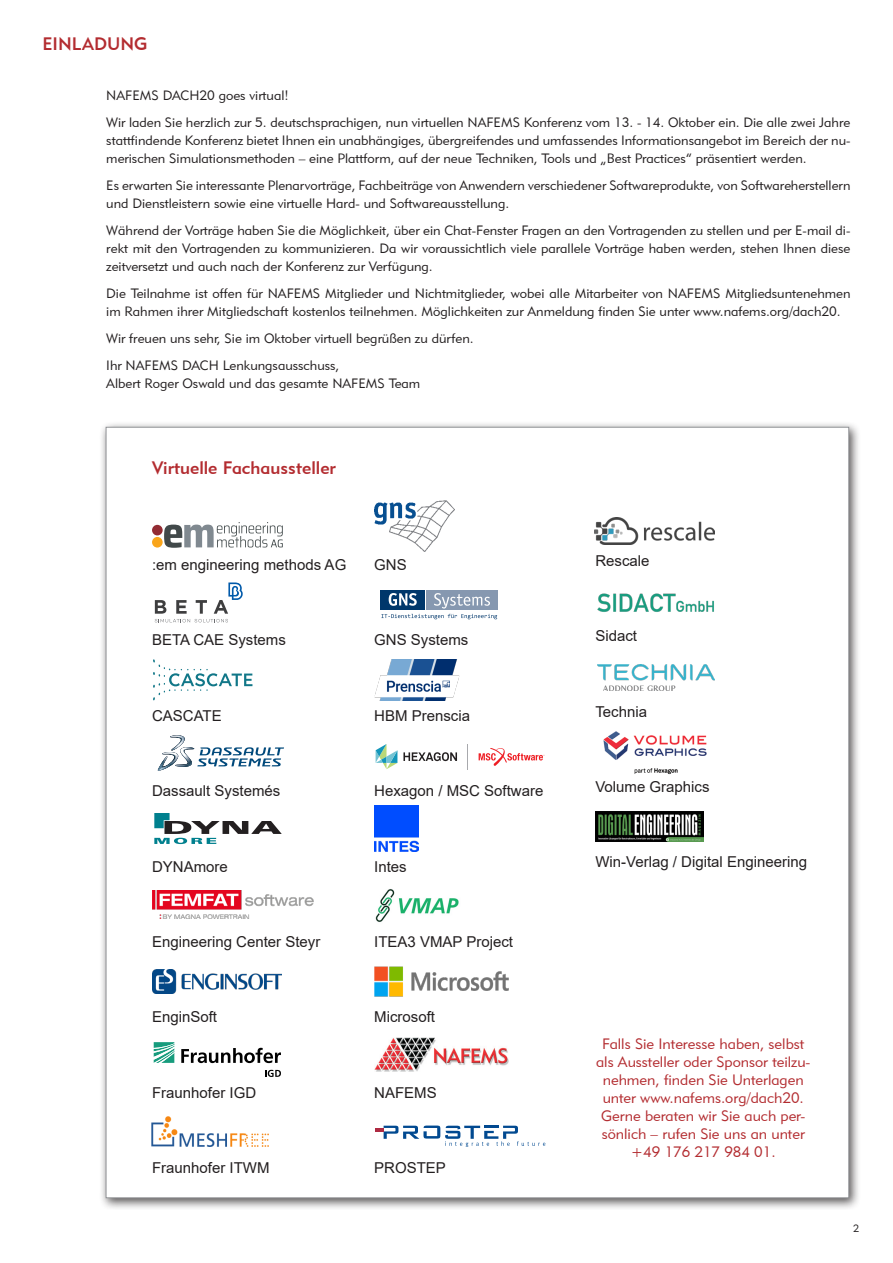
<style>
.page{position:relative;width:893px;height:1263px;background:#fff}
.page>*{position:absolute;margin:0;border:0;box-sizing:border-box;transform-origin:0 0}
.t1{font:18px "Geometric 415 BT Medium A";color:#b32c30}
.t2{font:15px "Arial";color:#231f20}
.t3{font:15px/18px "Geometric 415 BT Lite A";color:#b32c30;text-align:center}
.t4{font:13.5px/18px "Geometric 415 BT Lite A";color:#231f20}
.t5{font:10.5px "Geometric 415 BT Lite A";color:#231f20}
</style>
<div class="page">
<div style="left:99px;top:421px;width:762px;height:789px;background:#231f20;opacity:.75"></div>
<div style="left:106px;top:427px;width:743px;height:771px;background:#fff"></div>
<svg style="left:154px;top:600px;width:74px;height:23px"></svg>
<svg style="left:155px;top:582px;width:88px;height:40px"></svg>
<img style="left:597px;top:664px;width:117px;height:27px">
<img style="left:374px;top:501px;width:81px;height:50px">
<img style="left:374px;top:806px;width:44px;height:45px">
<svg style="left:157px;top:735px;width:127px;height:36px"></svg>
<img style="left:374px;top:967px;width:134px;height:29px">
<img style="left:152px;top:891px;width:162px;height:28px">
<img style="left:151px;top:1116px;width:118px;height:31px">
<img style="left:594px;top:517px;width:120px;height:28px">
<img style="left:375px;top:889px;width:84px;height:33px">
<div style="left:152px;top:537px;width:11px;height:10px;background:#f9a51b;border-radius:50%"></div>
<div style="left:152px;top:525px;width:11px;height:10px;background:#932b33;border-radius:50%"></div>
<svg style="left:164px;top:522px;width:119px;height:26px"></svg>
<svg style="left:153px;top:659px;width:99px;height:41px"></svg>
<svg style="left:154px;top:813px;width:128px;height:31px"></svg>
<img style="left:152px;top:969px;width:130px;height:24px">
<svg style="left:154px;top:1042px;width:20px;height:21px"></svg>
<svg style="left:181px;top:1048px;width:100px;height:15px"></svg>
<svg style="left:265px;top:1070px;width:16px;height:7px"></svg>
<div style="left:381px;top:590px;width:44px;height:19px;background:#00376b"></div>
<div style="left:426px;top:590px;width:71px;height:19px;background:#8698b0"></div>
<svg style="left:381px;top:614px;width:116px;height:5px"></svg>
<svg style="left:389px;top:593px;width:28px;height:13px"></svg>
<svg style="left:434px;top:593px;width:56px;height:15px"></svg>
<svg style="left:479px;top:748px;width:65px;height:18px"></svg>
<svg style="left:403px;top:752px;width:54px;height:9px"></svg>
<svg style="left:376px;top:744px;width:21px;height:25px"></svg>
<img style="left:374px;top:659px;width:86px;height:41px">
<img style="left:374px;top:1037px;width:134px;height:35px">
<svg style="left:375px;top:1125px;width:170px;height:22px"></svg>
<img style="left:597px;top:593px;width:117px;height:19px">
<img style="left:596px;top:812px;width:108px;height:29px">
<img style="left:603px;top:731px;width:104px;height:44px">
<h1 class="t1" style="left:43px;top:32px;width:106px">EINLADUNG</h1>
<p class="t4" style="left:106px;top:81px;width:746px;line-height:27px">NAFEMS DACH20 goes virtual!<br>Wir laden Sie herzlich zur 5. deutschsprachigen, nun virtuellen NAFEMS Konferenz vom 13. - 14. Oktober ein. Die alle zwei Jahre</p>
<p class="t4" style="left:106px;top:131px;width:746px">stattfindende Konferenz bietet Ihnen ein unabhängiges, übergreifendes und umfassendes Informationsangebot im Bereich der nu&shy;merischen Simulationsmethoden – eine Plattform, auf der neue Techniken, Tools und „Best Practices“ präsentiert werden.</p>
<p class="t4" style="left:106px;top:176px;width:746px">Es erwarten Sie interessante Plenarvorträge, Fachbeiträge von Anwendern verschiedener Softwareprodukte, von Softwareherstellern und Dienstleistern sowie eine virtuelle Hard- und Softwareausstellung.</p>
<p class="t4" style="left:106px;top:221px;width:746px;text-align:justify">Während der Vorträge haben Sie die Möglichkeit, über ein Chat-Fenster Fragen an den Vortragenden zu stellen und per E-mail di&shy;rekt mit den Vortragenden zu kommunizieren. Da wir voraussichtlich viele parallele Vorträge haben werden, stehen Ihnen diese zeitversetzt und auch nach der Konferenz zur Verfügung.</p>
<p class="t4" style="left:106px;top:284px;width:746px">Die Teilnahme ist offen für NAFEMS Mitglieder und Nichtmitglieder, wobei alle Mitarbeiter von NAFEMS Mitgliedsuntenehmen im Rahmen ihrer Mitgliedschaft kostenlos teilnehmen. Möglichkeiten zur Anmeldung finden Sie unter www.nafems.org/dach20.</p>
<p class="t4" style="left:106px;top:324px;width:369px;line-height:27px">Wir freuen uns sehr, Sie im Oktober virtuell begrüßen zu dürfen.<br>Ihr NAFEMS DACH Lenkungsausschuss,</p>
<p class="t4" style="left:106px;top:374px;width:315px">Albert Roger Oswald und das gesamte NAFEMS Team</p>
<h1 class="t1" style="left:152px;top:456px;width:185px">Virtuelle Fachaussteller</h1>
<p class="t2" style="left:152px;top:554px;width:196px">:em engineering methods AG</p>
<p class="t2" style="left:374px;top:554px;width:34px">GNS</p>
<p class="t2" style="left:595px;top:550px;width:56px">Rescale</p>
<p class="t2" style="left:152px;top:630px;width:135px">BETA CAE Systems</p>
<p class="t2" style="left:374px;top:630px;width:96px">GNS Systems</p>
<p class="t2" style="left:595px;top:625px;width:43px">Sidact</p>
<p class="t2" style="left:152px;top:705px;width:71px">CASCATE</p>
<p class="t2" style="left:374px;top:705px;width:97px">HBM Prenscia</p>
<p class="t2" style="left:595px;top:701px;width:53px">Technia</p>
<p class="t2" style="left:152px;top:780px;width:130px">Dassault Systemés</p>
<p class="t2" style="left:374px;top:780px;width:171px">Hexagon / MSC Software</p>
<p class="t2" style="left:595px;top:776px;width:116px">Volume Graphics</p>
<p class="t2" style="left:152px;top:856px;width:77px">DYNAmore</p>
<p class="t2" style="left:374px;top:856px;width:34px">Intes</p>
<p class="t2" style="left:595px;top:852px;width:213px">Win-Verlag / Digital Engineering</p>
<p class="t2" style="left:152px;top:931px;width:170px">Engineering Center Steyr</p>
<p class="t2" style="left:374px;top:931px;width:140px">ITEA3 VMAP Project</p>
<p class="t2" style="left:152px;top:1007px;width:67px">EnginSoft</p>
<p class="t2" style="left:374px;top:1007px;width:62px">Microsoft</p>
<p class="t2" style="left:152px;top:1082px;width:106px">Fraunhofer IGD</p>
<p class="t2" style="left:374px;top:1082px;width:64px">NAFEMS</p>
<p class="t3" style="left:596px;top:1034px;width:216px">Falls Sie Interesse haben, selbst als Aussteller oder Sponsor teilzu&shy;nehmen, finden Sie Unterlagen unter www.nafems.org/dach20.<br>Gerne beraten wir Sie auch per&shy;sönlich – rufen Sie uns an unter +49 176 217 984 01.</p>
<p class="t2" style="left:152px;top:1157px;width:119px">Fraunhofer ITWM</p>
<p class="t2" style="left:374px;top:1157px;width:73px">PROSTEP</p>
<p class="t5" style="left:853px;top:1222px;width:7px">2</p>
</div>
